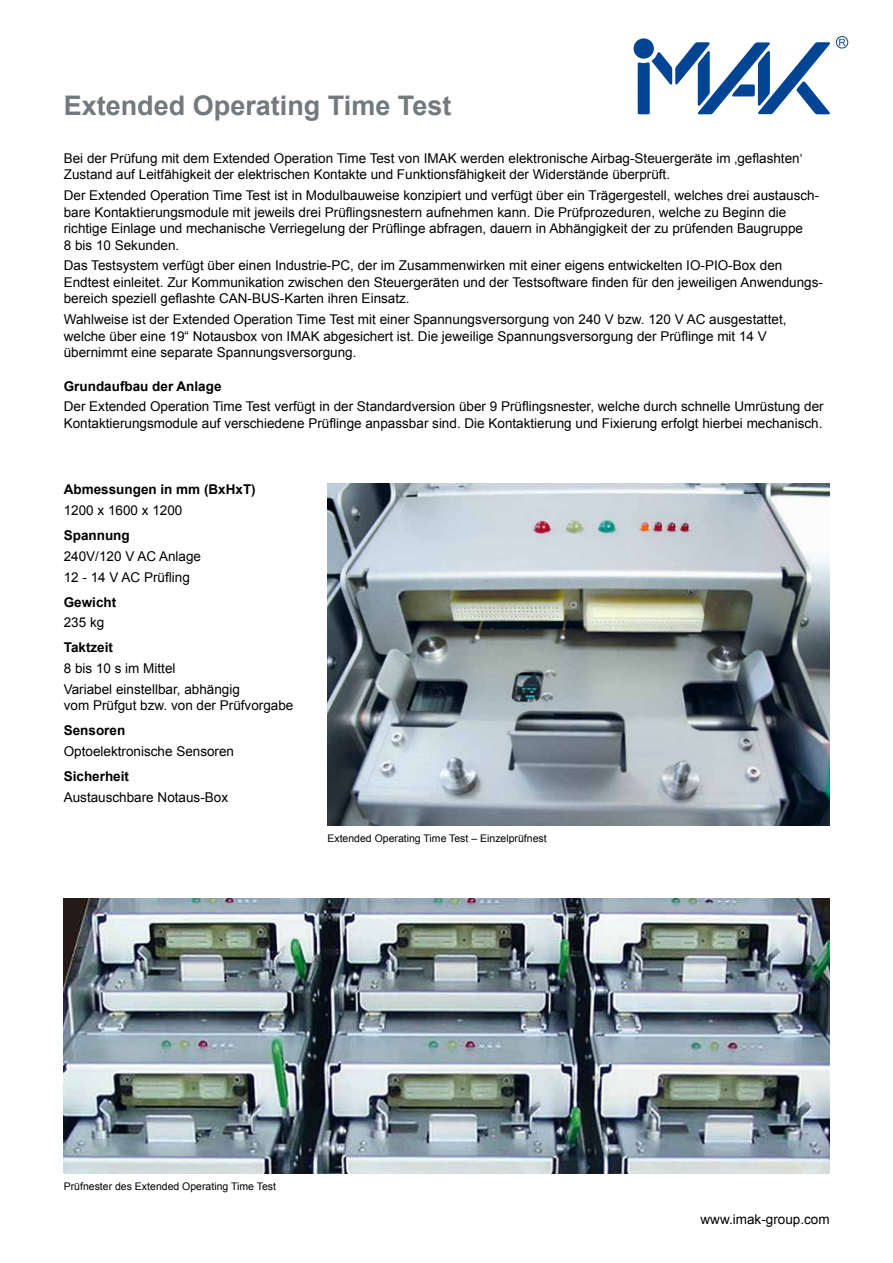
<style>
.page{position:relative;width:893px;height:1263px;background:#fff}
.page>*{position:absolute;margin:0;border:0;box-sizing:border-box;transform-origin:0 0}
.t1{font:700 27px "Arial";color:#727a7e}
.t2{font:13.5px/16.5px "Arial";color:#000}
.t3{font:700 13.5px "Arial";color:#000}
.t4{font:10.5px "Arial";color:#000}
</style>
<div class="page">
<div style="left:634px;top:38px;width:20px;height:21px;background:#004494;border-radius:50%"></div>
<svg style="left:637px;top:42px;width:193px;height:73px"></svg>
<div style="left:836px;top:36px;width:12px;height:12px;border:1px solid #004494;border-radius:50%"></div>
<svg style="left:839px;top:39px;width:6px;height:7px"></svg>
<img style="left:327px;top:484px;width:502px;height:342px">
<img style="left:64px;top:898px;width:765px;height:275px">
<h1 class="t1" style="left:64px;top:88px;width:389px">Extended Operating Time Test</h1>
<p class="t2" style="left:64px;top:150px;width:740px">Bei der Prüfung mit dem Extended Operation Time Test von IMAK werden elektronische Airbag-Steuergeräte im ‚geflashten‘<br>Zustand auf Leitfähigkeit der elektrischen Kontakte und Funktionsfähigkeit der Widerstände überprüft.</p>
<p class="t2" style="left:64px;top:187px;width:757px">Der Extended Operation Time Test ist in Modulbauweise konzipiert und verfügt über ein Trägergestell, welches drei austausch&shy;bare Kontaktierungsmodule mit jeweils drei Prüflingsnestern aufnehmen kann. Die Prüfprozeduren, welche zu Beginn die richtige Einlage und mechanische Verriegelung der Prüflinge abfragen, dauern in Abhängigkeit der zu prüfenden Baugruppe<br>8 bis 10 Sekunden.</p>
<p class="t2" style="left:64px;top:258px;width:761px">Das Testsystem verfügt über einen Industrie-PC, der im Zusammenwirken mit einer eigens entwickelten IO-PIO-Box den<br>Endtest einleitet. Zur Kommunikation zwischen den Steuergeräten und der Testsoftware finden für den jeweiligen Anwendungs&shy;bereich speziell geflashte CAN-BUS-Karten ihren Einsatz.</p>
<p class="t2" style="left:64px;top:311px;width:724px">Wahlweise ist der Extended Operation Time Test mit einer Spannungsversorgung von 240 V bzw. 120 V AC ausgestattet, welche über eine 19“ Notausbox von IMAK abgesichert ist. Die jeweilige Spannungsversorgung der Prüflinge mit 14 V übernimmt eine separate Spannungsversorgung.</p>
<p class="t3" style="left:64px;top:377px;width:159px">Grundaufbau der Anlage</p>
<p class="t2" style="left:64px;top:399px;width:761px">Der Extended Operation Time Test verfügt in der Standardversion über 9 Prüflingsnester, welche durch schnelle Umrüstung der<br>Kontaktierungsmodule auf verschiedene Prüflinge anpassbar sind. Die Kontaktierung und Fixierung erfolgt hierbei mechanisch.</p>
<p class="t3" style="left:64px;top:481px;width:194px">Abmessungen in mm (BxHxT)</p>
<p class="t2" style="left:64px;top:502px;width:120px">1200 x 1600 x 1200</p>
<p class="t3" style="left:64px;top:526px;width:68px">Spannung</p>
<p class="t2" style="left:64px;top:546px;width:139px;line-height:20.7px">240V/120 V AC Anlage<br>12 - 14 V AC Prüfling</p>
<p class="t3" style="left:64px;top:593px;width:54px">Gewicht</p>
<p class="t2" style="left:64px;top:615px;width:42px">235 kg</p>
<p class="t3" style="left:64px;top:639px;width:51px">Taktzeit</p>
<p class="t2" style="left:64px;top:658px;width:178px;line-height:20.7px">8 bis 10 s im Mittel<br>Variabel einstellbar, abhängig</p>
<p class="t2" style="left:64px;top:698px;width:231px">vom Prüfgut bzw. von der Prüfvorgabe</p>
<p class="t3" style="left:64px;top:722px;width:63px">Sensoren</p>
<p class="t2" style="left:64px;top:743px;width:172px">Optoelektronische Sensoren</p>
<p class="t3" style="left:64px;top:767px;width:67px">Sicherheit</p>
<p class="t2" style="left:64px;top:789px;width:166px">Austauschbare Notaus-Box</p>
<p class="t4" style="left:327px;top:831px;width:221px">Extended Operating Time Test – Einzelprüfnest</p>
<p class="t4" style="left:64px;top:1180px;width:214px">Prüfnester des Extended Operating Time Test</p>
<p class="t2" style="left:701px;top:1211px;width:131px">www.imak-group.com</p>
</div>
